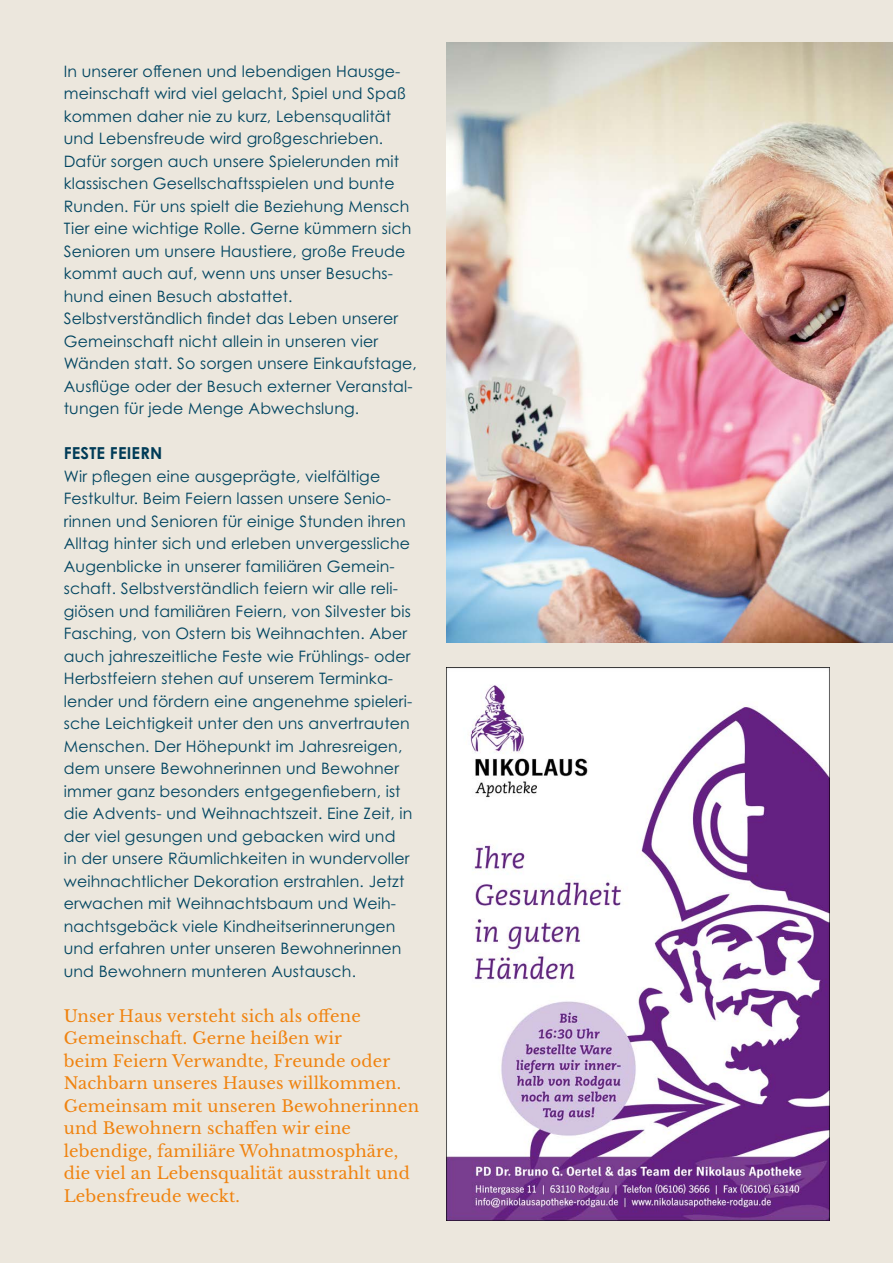
<style>
.page{position:relative;width:893px;height:1263px;background:#ece7dd}
.page>*{position:absolute;margin:0;border:0;box-sizing:border-box;transform-origin:0 0}
.t1{font:16.5px/22.5px "Libre Baskerville";letter-spacing:.01em;color:#f0830f}
.t2{font:700 16.5px "Century Gothic Pro";letter-spacing:.01em;color:#003b57}
.t3{font:15.75px/22.5px "Century Gothic Pro";letter-spacing:.01em;color:#004460}
</style>
<div class="page">
<img style="left:447px;top:668px;width:382px;height:552px">
<img style="left:447px;top:43px;width:446px;height:599px">
<p class="t3" style="left:64px;top:59px;width:355px">In unserer offenen und lebendigen Hausge&shy;meinschaft wird viel gelacht, Spiel und Spaß kommen daher nie zu kurz, Lebensqualität und Lebensfreude wird großgeschrieben.<br>Dafür sorgen auch unsere Spielerunden mit klassischen Gesellschaftsspielen und bunte Runden. Für uns spielt die Beziehung Mensch Tier eine wichtige Rolle. Gerne kümmern sich Senioren um unsere Haustiere, große Freude kommt auch auf, wenn uns unser Besuchs&shy;hund einen Besuch abstattet.<br>Selbstverständlich findet das Leben unserer Gemeinschaft nicht allein in unseren vier Wänden statt. So sorgen unsere Einkaufstage, Ausflüge oder der Besuch externer Veranstal&shy;tungen für jede Menge Abwechslung.</p>
<p class="t2" style="left:64px;top:443px;width:100px">FESTE FEIERN</p>
<p class="t3" style="left:64px;top:464px;width:350px">Wir pflegen eine ausgeprägte, vielfältige Festkultur. Beim Feiern lassen unsere Senio&shy;rinnen und Senioren für einige Stunden ihren Alltag hinter sich und erleben unvergessliche Augenblicke in unserer familiären Gemein&shy;schaft. Selbstverständlich feiern wir alle reli&shy;giösen und familiären Feiern, von Silvester bis Fasching, von Ostern bis Weihnachten. Aber auch jahreszeitliche Feste wie Frühlings- oder Herbstfeiern stehen auf unserem Terminka&shy;lender und fördern eine angenehme spieleri&shy;sche Leichtigkeit unter den uns anvertrauten Menschen. Der Höhepunkt im Jahresreigen, dem unsere Bewohnerinnen und Bewohner immer ganz besonders entgegenfiebern, ist die Advents- und Weihnachtszeit. Eine Zeit, in der viel gesungen und gebacken wird und<br>in der unsere Räumlichkeiten in wundervoller weihnachtlicher Dekoration erstrahlen. Jetzt erwachen mit Weihnachtsbaum und Weih&shy;nachtsgebäck viele Kindheitserinnerungen und erfahren unter unseren Bewohnerinnen und Bewohnern munteren Austausch.</p>
<p class="t1" style="left:64px;top:1004px;width:357px">Unser Haus versteht sich als offene Gemeinschaft. Gerne heißen wir<br>beim Feiern Verwandte, Freunde oder Nachbarn unseres Hauses willkommen.<br>Gemeinsam mit unseren Bewohnerinnen und Bewohnern schaffen wir eine lebendige, familiäre Wohnatmosphäre, die viel an Lebensqualität ausstrahlt und Lebensfreude weckt.</p>
</div>
